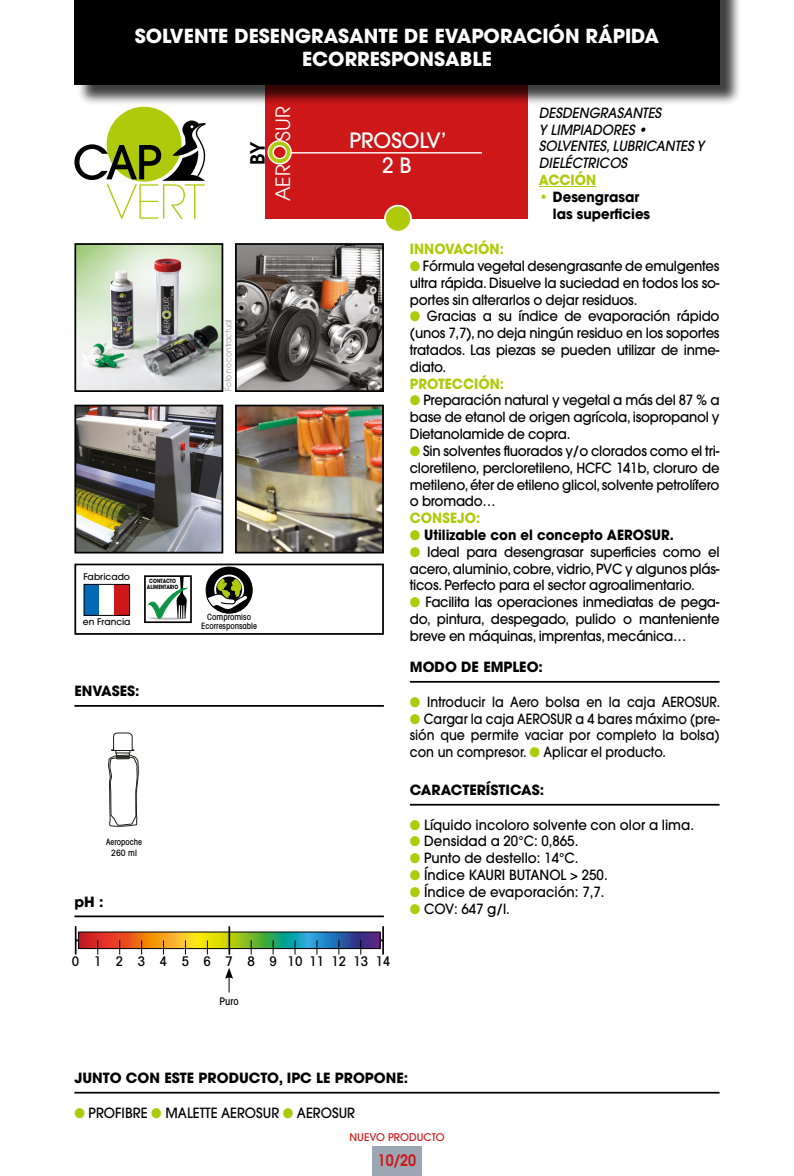
<style>
.page{position:relative;width:794px;height:1176px;background:#fff}
.page>*{position:absolute;margin:0;border:0;box-sizing:border-box;transform-origin:0 0}
.t1{font:500 21px "Avant Garde";color:#fff}
.t2{font:19.6px "Avant Garde";color:#fff}
.t3{font:600 19.6px "Avant Garde";color:#000}
.t4{font:700 19.25px "Avant Garde";color:#fff}
.t5{font:600 15.75px "Avant Garde";color:#cd1719;scale:.9 1}
.t6{font:500 14px/16.8px "Avant Garde";letter-spacing:-.02em;color:#000;text-align:justify;scale:.95 1}
.t7{font:500 14px "Avant Garde";color:#000;scale:.95 1}
.t8{font:500 14px/16.8px "Avant Garde";letter-spacing:-.02em;color:#000;text-align:justify;scale:.9 1}
.t9{font:700 14px "Avant Garde";color:#000}
.t10{font:italic 500 14px "Avant Garde";color:#000;scale:.95 1}
.t11{font:700 14px/16.8px "Avant Garde";color:#000;scale:.95 1}
.t12{font:500 14px "Avant Garde";color:#000;scale:.9 1}
.t13{font:700 14px "Avant Garde";color:#afca0b;scale:.95 1}
.t14{font:500 condensed 13.3px "Avant Garde";letter-spacing:.265em;color:#000}
.t15{font:500 10.5px "Avant Garde";color:#cd1719}
.t16{font:500 condensed 10.5px "Avant Garde";color:#000}
.t17{font:500 9.1px "Avant Garde";color:#000}
.t18{font:500 condensed 8.75px "Avant Garde";color:#000}
.t19{font:8.75px "Avant Garde";color:#91989c;scale:.85 1}
.t20{font:700 5.77px/6.1px "Avant Garde";color:#000;text-align:center;scale:.8 1}
.s1{font-weight:600;font-size:28px}
.s2{color:#afca0b}
</style>
<div class="page">
<div style="left:266px;top:79px;width:262px;height:140px;background:#cd1719"></div>
<div style="left:74px;top:563px;width:310px;height:72px;border:2px solid #000"></div>
<div style="left:372px;top:1146px;width:50px;height:30px;background:#9ca7b3"></div>
<div style="left:107px;top:107px;width:74px;height:75px;background:#afca0b;border-radius:50%"></div>
<svg style="left:74px;top:121px;width:132px;height:98px"></svg>
<div style="left:385px;top:206px;width:26px;height:26px;background:#afca0b;border-radius:50%"></div>
<div style="left:384px;top:205px;width:28px;height:28px;border:2px solid #fff;border-radius:50%"></div>
<div style="left:77px;top:0;width:664px;height:106px;background:#000;opacity:.75"></div>
<div style="left:74px;top:0;width:645px;height:84px;background:#000"></div>
<hr style="left:539px;top:186px;width:57px;height:1px;background:#afca0b">
<div style="left:84px;top:584px;width:15px;height:31px;background:#0069b4"></div>
<div style="left:114px;top:584px;width:16px;height:31px;background:#cd1719"></div>
<div style="left:84px;top:584px;width:46px;height:32px;border:1px solid #000"></div>
<div style="left:144px;top:575px;width:48px;height:48px;border:2px solid #000"></div>
<svg style="left:148px;top:576px;width:40px;height:48px"></svg>
<hr style="left:74px;top:705px;width:310px;height:2px;background:#000">
<hr style="left:410px;top:681px;width:309px;height:2px;background:#000">
<hr style="left:410px;top:804px;width:309px;height:1px;background:#000">
<hr style="left:74px;top:1092px;width:645px;height:1px;background:#000">
<hr style="left:74px;top:915px;width:310px;height:2px;background:#000">
<hr style="left:76px;top:939px;width:307px;height:2px;background:#000">
<svg style="left:75px;top:926px;width:306px;height:29px"></svg>
<hr style="left:228px;top:926px;width:2px;height:28px;background:#000">
<hr style="left:382px;top:926px;width:2px;height:28px;background:#000">
<div style="left:206px;top:567px;width:46px;height:46px;background:#000;border-radius:50%"></div>
<div style="left:206px;top:567px;width:46px;height:46px;border:1px solid #000;border-radius:50%"></div>
<svg style="left:207px;top:573px;width:41px;height:38px"></svg>
<img style="left:77px;top:246px;width:143px;height:143px">
<div style="left:74px;top:243px;width:149px;height:149px;border:2px solid #000"></div>
<img style="left:77px;top:408px;width:143px;height:142px">
<div style="left:74px;top:405px;width:149px;height:148px;border:2px solid #000"></div>
<img style="left:238px;top:246px;width:143px;height:143px">
<div style="left:235px;top:243px;width:149px;height:149px;border:2px solid #000"></div>
<img style="left:238px;top:408px;width:143px;height:142px">
<div style="left:235px;top:405px;width:149px;height:148px;border:2px solid #000"></div>
<svg style="left:225px;top:968px;width:8px;height:24px"></svg>
<svg style="left:108px;top:733px;width:30px;height:93px"></svg>
<hr style="left:291px;top:152px;width:191px;height:1px;background:#fff">
<p class="t4" style="left:135px;top:23px;width:526px">SOLVENTE DESENGRASANTE DE EVAPORACIÓN RÁPIDA</p>
<p class="t4" style="left:302px;top:46px;width:191px">ECORRESPONSABLE</p>
<p class="t2" style="left:271px;top:201px;width:96px;rotate:-90deg">AER<span class="s1">O</span>SUR</p>
<p class="t3" style="left:245px;top:165px;width:25px;rotate:-90deg">BY</p>
<p class="t19" style="left:223px;top:391px;width:86px;rotate:-90deg">Foto no contractual</p>
<p class="t17" style="left:83px;top:571px;width:48px">Fabricado</p>
<p class="t17" style="left:83px;top:616px;width:49px">en Francia</p>
<p class="t20" style="left:147px;top:578px;width:41px">CONTACTO<br>ALIMENTARIO</p>
<p class="t9" style="left:74px;top:682px;width:67px">ENVASES:</p>
<p class="t18" style="left:207px;top:612px;width:45px">Compromiso</p>
<p class="t18" style="left:201px;top:620px;width:57px">Ecorresponsable</p>
<p class="t18" style="left:106px;top:836px;width:37px">Aeropoche</p>
<p class="t18" style="left:111px;top:847px;width:27px">260 ml</p>
<p class="t9" style="left:74px;top:892px;width:31px">pH :</p>
<p class="t1" style="left:349px;top:128px;width:99px">PROSOLV’</p>
<p class="t1" style="left:382px;top:153px;width:31px">2 B</p>
<p class="t10" style="left:539px;top:104px;width:130px">DESDENGRASANTES</p>
<p class="t10" style="left:539px;top:121px;width:115px">Y LIMPIADORES •</p>
<p class="t10" style="left:539px;top:138px;width:176px">SOLVENTES, LUBRICANTES Y</p>
<p class="t10" style="left:539px;top:155px;width:94px">DIELÉCTRICOS</p>
<p class="t13" style="left:539px;top:171px;width:62px">ACCIÓN</p>
<p class="t11" style="left:553px;top:188px;width:104px;text-indent:-14px"><span class="s2">•</span> Desengrasar las superficies</p>
<p class="t13" style="left:410px;top:240px;width:100px">INNOVACIÓN:</p>
<p class="t6" style="left:410px;top:257px;width:327px"><span class="s2">●</span> Fórmula vegetal desengrasante de emulgentes ultra rápida. Disuelve la suciedad en todos los so&shy;portes sin alterarlos o dejar residuos.</p>
<p class="t6" style="left:410px;top:308px;width:327px"><span class="s2">●</span> Gracias a su índice de evaporación rápido (unos 7,7), no deja ningún residuo en los soportes tratados. Las piezas se pueden utilizar de inme&shy;diato.</p>
<p class="t13" style="left:410px;top:374px;width:101px">PROTECCIÓN:</p>
<p class="t6" style="left:410px;top:392px;width:327px"><span class="s2">●</span> Preparación natural y vegetal a más del 87 % a base de etanol de origen agrícola, isopropanol y Dietanolamide de copra.</p>
<p class="t6" style="left:410px;top:442px;width:327px"><span class="s2">●</span> Sin solventes fluorados y/o clorados como el tri&shy;cloretileno, percloretileno, HCFC 141b, cloruro de metileno, éter de etileno glicol, solvente petrolífero o bromado…</p>
<p class="t13" style="left:410px;top:509px;width:76px">CONSEJO:</p>
<p class="t11" style="left:410px;top:526px;width:279px"><span class="s2">●</span> Utilizable con el concepto AEROSUR.</p>
<p class="t6" style="left:410px;top:543px;width:327px"><span class="s2">●</span> Ideal para desengrasar superficies como el acero, aluminio, cobre, vidrio, PVC y algunos plás&shy;ticos. Perfecto para el sector agroalimentario.</p>
<p class="t6" style="left:410px;top:593px;width:327px"><span class="s2">●</span> Facilita las operaciones inmediatas de pega&shy;do, pintura, despegado, pulido o manteniente breve en máquinas, imprentas, mecánica…</p>
<p class="t9" style="left:410px;top:658px;width:135px">MODO DE EMPLEO:</p>
<p class="t12" style="left:410px;top:693px;width:346px"><span class="s2">●</span> Introducir la Aero bolsa en la caja AEROSUR.</p>
<p class="t8" style="left:410px;top:710px;width:345px"><span class="s2">●</span> Cargar la caja AEROSUR a 4 bares máximo (pre&shy;sión que permite vaciar por completo la bolsa) con un compresor. <span class="s2">●</span> Aplicar el producto.</p>
<p class="t9" style="left:410px;top:780px;width:136px">CARACTERÍSTICAS:</p>
<p class="t7" style="left:410px;top:816px;width:301px"><span class="s2">●</span> Líquido incoloro solvente con olor a lima.</p>
<p class="t7" style="left:410px;top:832px;width:179px"><span class="s2">●</span> Densidad a 20°C: 0,865.</p>
<p class="t7" style="left:410px;top:849px;width:179px"><span class="s2">●</span> Punto de destello: 14°C.</p>
<p class="t7" style="left:410px;top:866px;width:210px"><span class="s2">●</span> Índice KAURI BUTANOL &gt; 250.</p>
<p class="t7" style="left:410px;top:883px;width:206px"><span class="s2">●</span> Índice de evaporación: 7,7.</p>
<p class="t6" style="left:410px;top:900px;width:107px"><span class="s2">●</span> COV: 647 g/l.</p>
<p class="t14" style="left:72px;top:953px;width:320px">0 1 2 3 4 5 6 7 8 91011121314</p>
<p class="t16" style="left:219px;top:994px;width:21px">Puro</p>
<p class="t9" style="left:74px;top:1068px;width:335px">JUNTO CON ESTE PRODUCTO, IPC LE PROPONE:</p>
<p class="t7" style="left:74px;top:1104px;width:297px"><span class="s2">●</span> PROFIBRE <span class="s2">●</span> MALETTE AEROSUR <span class="s2">●</span> AEROSUR</p>
<p class="t15" style="left:349px;top:1131px;width:97px">NUEVO PRODUCTO</p>
<p class="t5" style="left:378px;top:1150px;width:44px">10/20</p>
</div>
